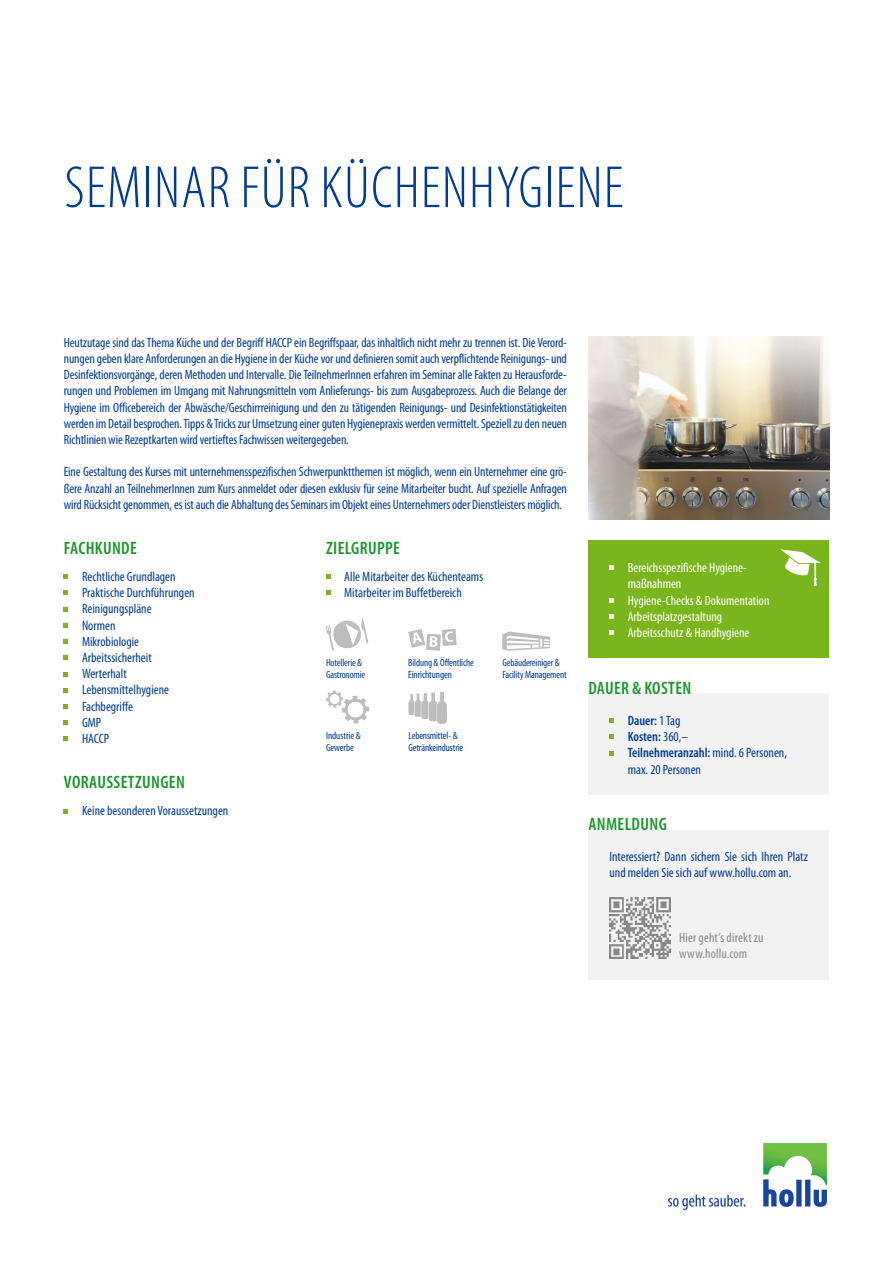
<style>
.page{position:relative;width:893px;height:1263px;background:#fff}
.page>*{position:absolute;margin:0;border:0;box-sizing:border-box;transform-origin:0 0}
.t1{font:300 condensed 60px "Myriad Pro";letter-spacing:.02em;color:#003d90}
.t2{font:600 condensed 18px "Myriad Pro";letter-spacing:.02em;color:#1a962b}
.t3{font:condensed 13.5px/16.2px "Myriad Pro";color:#003d90}
.t4{font:condensed 13.5px/16.2px "Myriad Pro";color:#fff}
.t5{font:condensed 13.5px/16.2px "Myriad Pro";letter-spacing:.01em;color:#87888a}
.t6{font:condensed 10.5px/12px "Myriad Pro";letter-spacing:-.01em;color:#003d90}
.s1{font-weight:600}
</style>
<div class="page">
<svg style="left:64px;top:575px;width:4px;height:4px"></svg>
<svg style="left:64px;top:591px;width:4px;height:4px"></svg>
<svg style="left:64px;top:607px;width:4px;height:4px"></svg>
<svg style="left:64px;top:623px;width:4px;height:4px"></svg>
<svg style="left:64px;top:639px;width:4px;height:5px"></svg>
<svg style="left:64px;top:656px;width:4px;height:4px"></svg>
<svg style="left:64px;top:672px;width:4px;height:4px"></svg>
<svg style="left:64px;top:688px;width:4px;height:4px"></svg>
<svg style="left:64px;top:704px;width:4px;height:4px"></svg>
<svg style="left:64px;top:720px;width:4px;height:5px"></svg>
<svg style="left:64px;top:737px;width:4px;height:4px"></svg>
<img style="left:588px;top:337px;width:241px;height:182px">
<svg style="left:326px;top:690px;width:43px;height:33px"></svg>
<svg style="left:408px;top:692px;width:39px;height:32px"></svg>
<svg style="left:408px;top:629px;width:49px;height:22px"></svg>
<svg style="left:502px;top:631px;width:48px;height:20px"></svg>
<svg style="left:326px;top:618px;width:42px;height:32px"></svg>
<div style="left:588px;top:693px;width:241px;height:102px;background:#f2f2f3"></div>
<svg style="left:609px;top:718px;width:5px;height:5px"></svg>
<svg style="left:609px;top:735px;width:5px;height:4px"></svg>
<svg style="left:609px;top:751px;width:5px;height:4px"></svg>
<div style="left:588px;top:541px;width:241px;height:117px;background:#7ab51d"></div>
<svg style="left:609px;top:566px;width:5px;height:4px"></svg>
<svg style="left:609px;top:598px;width:5px;height:4px"></svg>
<svg style="left:609px;top:614px;width:5px;height:5px"></svg>
<svg style="left:609px;top:630px;width:5px;height:5px"></svg>
<svg style="left:780px;top:549px;width:41px;height:37px"></svg>
<svg style="left:64px;top:809px;width:4px;height:4px"></svg>
<svg style="left:326px;top:575px;width:4px;height:4px"></svg>
<svg style="left:326px;top:591px;width:4px;height:4px"></svg>
<div style="left:588px;top:829px;width:241px;height:150px;background:#f2f2f3"></div>
<img style="left:609px;top:897px;width:61px;height:61px">
<img style="left:669px;top:1143px;width:158px;height:67px">
<h1 class="t1" style="left:64px;top:155px;width:561px">SEMINAR FÜR KÜCHENHYGIENE</h1>
<p class="t3" style="left:64px;top:335px;width:505px;text-align:justify">Heutzutage sind das Thema Küche und der Begriff HACCP ein Begriffspaar, das inhaltlich nicht mehr zu trennen ist. Die Verord&shy;nungen geben klare Anforderungen an die Hygiene in der Küche vor und definieren somit auch verpflichtende Reinigungs- und Desinfektionsvorgänge, deren Methoden und Intervalle. Die TeilnehmerInnen erfahren im Seminar alle Fakten zu Herausforde&shy;rungen und Problemen im Umgang mit Nahrungsmitteln vom Anlieferungs- bis zum Ausgabeprozess. Auch die Belange der Hygiene im Officebereich der Abwäsche/Geschirrreinigung und den zu tätigenden Reinigungs- und Desinfektionstätigkeiten werden im Detail besprochen. Tipps &amp; Tricks zur Umsetzung einer guten Hygienepraxis werden vermittelt. Speziell zu den neuen Richtlinien wie Rezeptkarten wird vertieftes Fachwissen weitergegeben.</p>
<p class="t3" style="left:64px;top:464px;width:505px;text-align:justify">Eine Gestaltung des Kurses mit unternehmensspezifischen Schwerpunktthemen ist möglich, wenn ein Unternehmer eine grö&shy;ßere Anzahl an TeilnehmerInnen zum Kurs anmeldet oder diesen exklusiv für seine Mitarbeiter bucht. Auf spezielle Anfragen wird Rücksicht genommen, es ist auch die Abhaltung des Seminars im Objekt eines Unternehmers oder Dienstleisters möglich.</p>
<h2 class="t2" style="left:64px;top:537px;width:74px">FACHKUNDE</h2>
<h2 class="t2" style="left:326px;top:537px;width:75px">ZIELGRUPPE</h2>
<p class="t3" style="left:82px;top:569px;width:114px">Rechtliche Grundlagen<br>Praktische Durchführungen<br>Reinigungspläne<br>Normen<br>Mikrobiologie<br>Arbeitssicherheit<br>Werterhalt<br>Lebensmittelhygiene<br>Fachbegriffe<br>GMP<br>HACCP</p>
<h2 class="t2" style="left:64px;top:771px;width:122px">VORAUSSETZUNGEN</h2>
<p class="t3" style="left:82px;top:803px;width:148px">Keine besonderen Voraussetzungen</p>
<p class="t3" style="left:344px;top:569px;width:141px">Alle Mitarbeiter des Küchenteams<br>Mitarbeiter im Buffetbereich</p>
<p class="t6" style="left:326px;top:657px;width:41px">Hotellerie &amp;<br>Gastronomie</p>
<p class="t6" style="left:326px;top:729px;width:36px">Industrie &amp;<br>Gewerbe</p>
<p class="t6" style="left:408px;top:657px;width:67px">Bildung &amp; Öffentliche<br>Einrichtungen</p>
<p class="t6" style="left:408px;top:730px;width:56px">Lebensmittel- &amp;<br>Getränkeindustrie</p>
<p class="t6" style="left:502px;top:657px;width:66px">Gebäudereiniger &amp;<br>Facility Management</p>
<p class="t4" style="left:628px;top:560px;width:143px">Bereichsspezifische Hygiene&shy;maßnahmen<br>Hygiene-Checks &amp; Dokumentation<br>Arbeitsplatzgestaltung<br>Arbeitsschutz &amp; Handhygiene</p>
<h2 class="t2" style="left:588px;top:676px;width:104px">DAUER &amp; KOSTEN</h2>
<p class="t3" style="left:628px;top:713px;width:161px"><span class="s1">Dauer:</span> 1 Tag<br><span class="s1">Kosten:</span> 360,–<br><span class="s1">Teilnehmeranzahl:</span> mind. 6 Personen, max. 20 Personen</p>
<h2 class="t2" style="left:588px;top:812px;width:80px">ANMELDUNG</h2>
<p class="t3" style="left:609px;top:849px;width:200px">Interessiert? Dann sichern Sie sich Ihren Platz und melden Sie sich auf www.hollu.com an.</p>
<p class="t5" style="left:679px;top:930px;width:86px">Hier geht’s direkt zu www.hollu.com</p>
</div>
